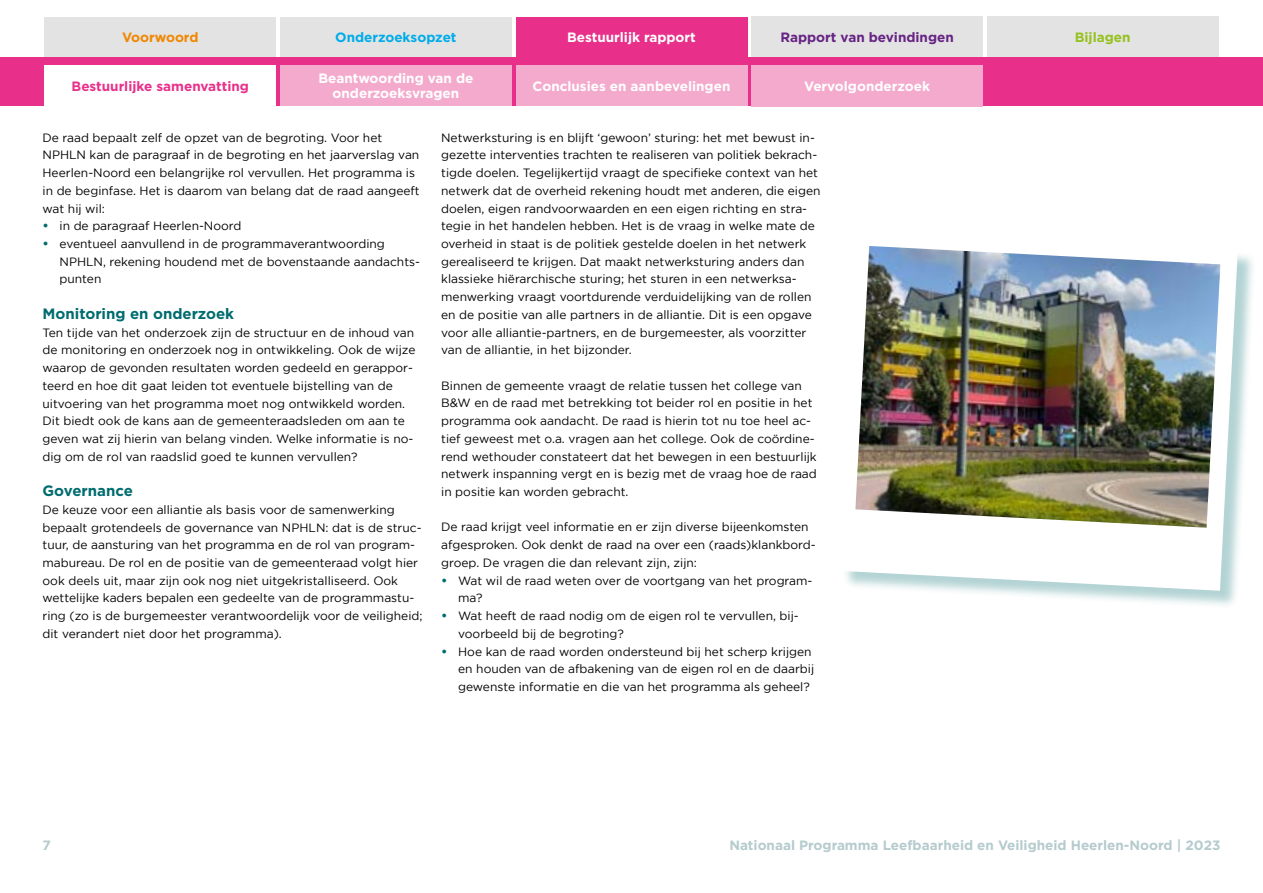
<style>
.page{position:relative;width:1263px;height:893px;background:#fff}
.page>*{position:absolute;margin:0;border:0;box-sizing:border-box;transform-origin:0 0}
.t1{font:700 15px "Gotham";color:#006c6f}
.t2{font:700 13.5px/15px "Gotham";color:#fff;text-align:center}
.t3{font:700 13.5px "Gotham";color:#b5cbce}
.t4{font:700 13.5px "Gotham";color:#e8308a}
.t5{font:700 13.5px "Gotham";color:#662383}
.t6{font:700 13.5px "Gotham";color:#00ace9}
.t7{font:700 13.5px "Gotham";color:#f18700}
.t8{font:700 13.5px "Gotham";color:#95c11f}
.t9{font:12px/17.7px "Gotham";color:#000}
.s1{font-weight:700;font-size:12.75px;color:#006c6f}
</style>
<div class="page">
<div style="left:45px;top:17px;width:231px;height:41px;background:#e3e3e3"></div>
<div style="left:280px;top:17px;width:232px;height:41px;background:#e3e3e3"></div>
<div style="left:751px;top:17px;width:232px;height:41px;background:#e3e3e3"></div>
<div style="left:987px;top:17px;width:231px;height:41px;background:#e3e3e3"></div>
<div style="left:0;top:57px;width:1263px;height:49px;background:#e8308a"></div>
<div style="left:516px;top:17px;width:231px;height:41px;background:#e8308a"></div>
<div style="left:280px;top:65px;width:232px;height:41px;background:#f4aacc"></div>
<div style="left:516px;top:65px;width:231px;height:41px;background:#f4aacc"></div>
<div style="left:45px;top:65px;width:231px;height:41px;background:#fff"></div>
<div style="left:751px;top:65px;width:232px;height:41px;background:#f4aacc"></div>
<div style="left:842px;top:233px;width:414px;height:376px;background:#006c6f;opacity:.3"></div>
<svg style="left:842px;top:233px;width:396px;height:358px"></svg>
<img style="left:855px;top:246px;width:365px;height:282px">
<p class="t7" style="left:122px;top:30px;width:78px">Voorwoord</p>
<p class="t6" style="left:335px;top:30px;width:123px">Onderzoeksopzet</p>
<p class="t2" style="left:567px;top:30px;width:130px">Bestuurlijk rapport</p>
<p class="t5" style="left:780px;top:30px;width:175px">Rapport van bevindingen</p>
<p class="t8" style="left:1075px;top:30px;width:57px">Bijlagen</p>
<p class="t2" style="left:318px;top:71px;width:157px">Beantwoording van de onderzoeksvragen</p>
<p class="t2" style="left:804px;top:78px;width:127px">Vervolgonderzoek</p>
<p class="t9" style="left:441px;top:128px;width:381px">Netwerksturing is en blijft ‘gewoon’ sturing: het met bewust in&shy;gezette interventies trachten te realiseren van politiek bekrach&shy;tigde doelen. Tegelijkertijd vraagt de specifieke context van het netwerk dat de overheid rekening houdt met anderen, die eigen doelen, eigen randvoorwaarden en een eigen richting en stra&shy;tegie in het handelen hebben. Het is de vraag in welke mate de overheid in staat is de politiek gestelde doelen in het netwerk gerealiseerd te krijgen. Dat maakt netwerksturing anders dan klassieke hiërarchische sturing; het sturen in een netwerksa&shy;menwerking vraagt voortdurende verduidelijking van de rollen en de positie van alle partners in de alliantie. Dit is een opgave voor alle alliantie-partners, en de burgemeester, als voorzitter van de alliantie, in het bijzonder.</p>
<p class="t9" style="left:441px;top:376px;width:377px">Binnen de gemeente vraagt de relatie tussen het college van B&amp;W en de raad met betrekking tot beider rol en positie in het programma ook aandacht. De raad is hierin tot nu toe heel ac&shy;tief geweest met o.a. vragen aan het college. Ook de coördine&shy;rend wethouder constateert dat het bewegen in een bestuurlijk netwerk inspanning vergt en is bezig met de vraag hoe de raad in positie kan worden gebracht.</p>
<p class="t9" style="left:441px;top:518px;width:376px">De raad krijgt veel informatie en er zijn diverse bijeenkomsten afgesproken. Ook denkt de raad na over een (raads)klankbord&shy;groep. De vragen die dan relevant zijn, zijn:</p>
<p class="t9" style="left:458px;top:571px;width:356px;text-indent:-17px"><span class="s1">•</span> Wat wil de raad weten over de voortgang van het program&shy;ma?</p>
<p class="t9" style="left:458px;top:607px;width:342px;text-indent:-17px"><span class="s1">•</span> Wat heeft de raad nodig om de eigen rol te vervullen, bij&shy;voorbeeld bij de begroting?</p>
<p class="t9" style="left:458px;top:642px;width:358px;text-indent:-17px"><span class="s1">•</span> Hoe kan de raad worden ondersteund bij het scherp krijgen en houden van de afbakening van de eigen rol en de daarbij gewenste informatie en die van het programma als geheel?</p>
<h5 class="t4" style="left:72px;top:78px;width:179px">Bestuurlijke samenvatting</h5>
<p class="t2" style="left:532px;top:78px;width:199px">Conclusies en aanbevelingen</p>
<p class="t9" style="left:43px;top:128px;width:379px">De raad bepaalt zelf de opzet van de begroting. Voor het NPHLN kan de paragraaf in de begroting en het jaarverslag van Heerlen-Noord een belangrijke rol vervullen. Het programma is in de beginfase. Het is daarom van belang dat de raad aangeeft wat hij wil:</p>
<p class="t9" style="left:43px;top:217px;width:200px"><span class="s1">•</span> in de paragraaf Heerlen-Noord</p>
<p class="t9" style="left:60px;top:235px;width:362px;text-indent:-17px"><span class="s1">•</span> eventueel aanvullend in de programmaverantwoording<br>NPHLN, rekening houdend met de bovenstaande aandachts&shy;punten</p>
<h5 class="t1" style="left:43px;top:305px;width:193px">Monitoring en onderzoek</h5>
<p class="t9" style="left:43px;top:323px;width:374px">Ten tijde van het onderzoek zijn de structuur en de inhoud van de monitoring en onderzoek nog in ontwikkeling. Ook de wijze waarop de gevonden resultaten worden gedeeld en gerappor&shy;teerd en hoe dit gaat leiden tot eventuele bijstelling van de uitvoering van het programma moet nog ontwikkeld worden.<br>Dit biedt ook de kans aan de gemeenteraadsleden om aan te geven wat zij hierin van belang vinden. Welke informatie is no&shy;dig om de rol van raadslid goed te kunnen vervullen?</p>
<h5 class="t1" style="left:43px;top:482px;width:92px">Governance</h5>
<p class="t9" style="left:43px;top:501px;width:382px">De keuze voor een alliantie als basis voor de samenwerking bepaalt grotendeels de governance van NPHLN: dat is de struc&shy;tuur, de aansturing van het programma en de rol van program&shy;mabureau. De rol en de positie van de gemeenteraad volgt hier ook deels uit, maar zijn ook nog niet uitgekristalliseerd. Ook wettelijke kaders bepalen een gedeelte van de programmastu&shy;ring (zo is de burgemeester verantwoordelijk voor de veiligheid; dit verandert niet door het programma).</p>
<p class="t3" style="left:43px;top:838px;width:10px">7</p>
<p class="t3" style="left:729px;top:838px;width:493px">Nationaal Programma Leefbaarheid en Veiligheid Heerlen-Noord | 2023</p>
</div>
